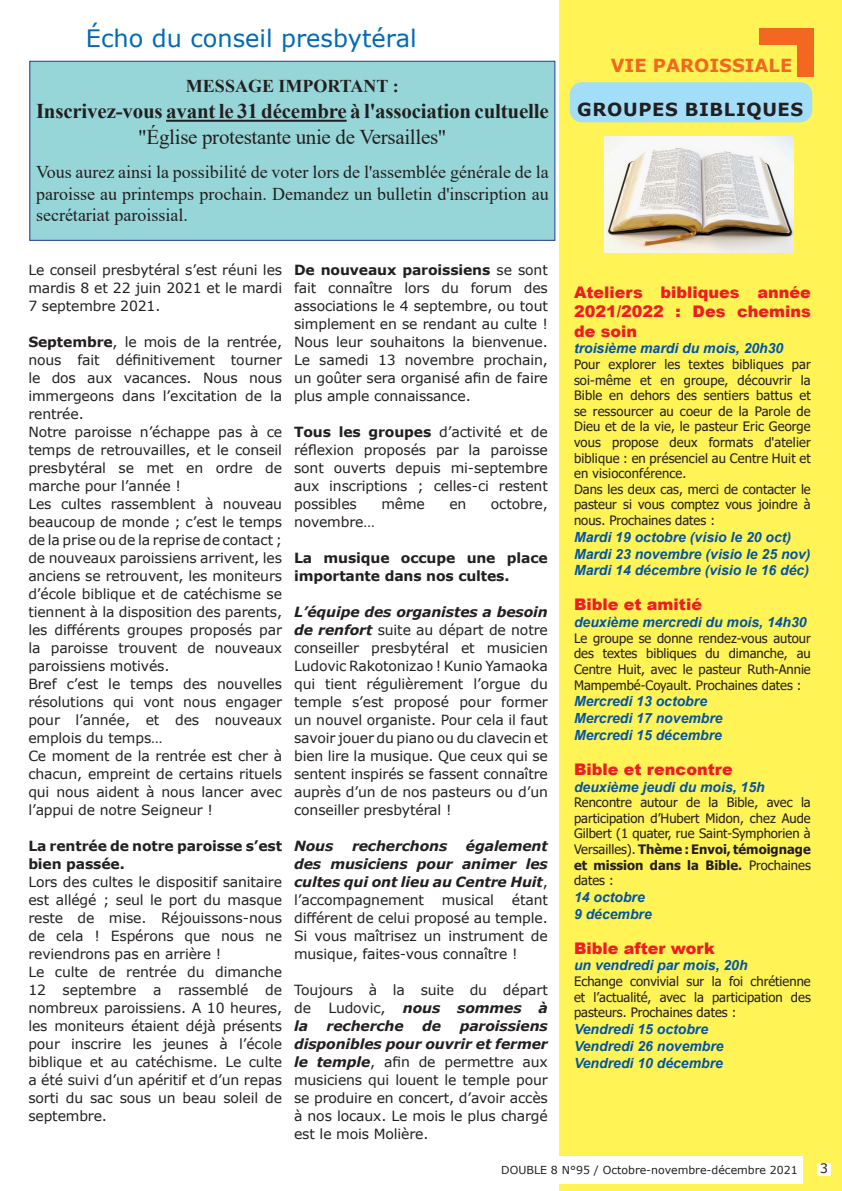
<style>
.page{position:relative;width:842px;height:1191px;background:#fff}
.page>*{position:absolute;margin:0;border:0;box-sizing:border-box;transform-origin:0 0}
.t1{font:24px "Verdana";color:#016ab6}
.t2{font:700 21px "Times New Roman";letter-spacing:-.01em;color:#231f20}
.t3{font:21px "Times New Roman";letter-spacing:-.015em;color:#231f20}
.t4{font:18px/21.6px "Times New Roman";color:#231f20;text-align:justify}
.t5{font:700 18px "Times New Roman";color:#231f20}
.t6{font:700 18px "Verdana";letter-spacing:.035em;color:#231f20}
.t7{font:700 18px "Verdana";color:#f36821}
.t8{font:900 16px/19.2px "Arial";color:#ee1d23;text-align:justify}
.t9{font:14px/18px "Verdana";letter-spacing:-.01em;color:#231f20;text-align:justify}
.t10{font:italic 700 14px "Arial";color:#0154a6}
.t11{font:italic 700 14px/18px "Verdana";letter-spacing:-.01em;color:#231f20;text-align:justify}
.t12{font:700 14px/18px "Verdana";letter-spacing:-.01em;color:#231f20}
.t13{font:13px/15.6px "Tahoma";color:#231f20;text-align:justify}
.t14{font:13px "Verdana";color:#231f20}
.t15{font:11px "Verdana";color:#231f20}
.s1{font-weight:700}
.s2{font-weight:700;font-style:italic}
.s3{font-weight:400;font-style:normal}
</style>
<div class="page">
<div style="left:560px;top:0;width:282px;height:1191px;background:#fff356"></div>
<div style="left:570px;top:82px;width:242px;height:40px;background:#a2def8;border-radius:12px"></div>
<div style="left:817px;top:1163px;width:14px;height:13px;background:#fff"></div>
<svg style="left:759px;top:28px;width:55px;height:49px"></svg>
<div style="left:496px;top:1156px;width:307px;height:27px;background:#fff"></div>
<div style="left:30px;top:61px;width:525px;height:179px;background:#97d6d8"></div>
<hr style="left:166px;top:120px;width:181px;height:2px;background:#231f20">
<div style="left:29px;top:61px;width:526px;height:180px;border:1px solid #253f8e"></div>
<img style="left:604px;top:136px;width:189px;height:116px">
<p class="t1" style="left:86px;top:21px;width:332px">Écho du conseil presbytéral</p>
<p class="t5" style="left:186px;top:73px;width:214px">MESSAGE IMPORTANT :</p>
<p class="t2" style="left:36px;top:96px;width:514px">Inscrivez-vous avant le 31 décembre à l'association cultuelle</p>
<p class="t3" style="left:138px;top:123px;width:310px">"Église protestante unie de Versailles"</p>
<p class="t4" style="left:36px;top:161px;width:514px">Vous aurez ainsi la possibilité de voter lors de l'assemblée générale de la paroisse au printemps prochain. Demandez un bulletin d'inscription au secrétariat paroissial.</p>
<p class="t7" style="left:611px;top:53px;width:183px">VIE PAROISSIALE</p>
<p class="t6" style="left:577px;top:96px;width:228px">GROUPES BIBLIQUES</p>
<p class="t9" style="left:28px;top:261px;width:255px">Le conseil presbytéral s’est réuni les mardis 8 et 22 juin 2021 et le mardi 7 septembre 2021.</p>
<p class="t9" style="left:28px;top:333px;width:255px"><span class="s1">Septembre</span>, le mois de la rentrée, nous fait définitivement tourner le dos aux vacances. Nous nous immergeons dans l’excitation de la rentrée.</p>
<p class="t9" style="left:28px;top:423px;width:255px">Notre paroisse n’échappe pas à ce temps de retrouvailles, et le conseil presbytéral se met en ordre de marche pour l’année !</p>
<p class="t9" style="left:28px;top:495px;width:255px">Les cultes rassemblent à nouveau beaucoup de monde ; c’est le temps de la prise ou de la reprise de contact ; de nouveaux paroissiens arrivent, les anciens se retrouvent, les moniteurs d’école biblique et de catéchisme se tiennent à la disposition des parents, les différents groupes proposés par la paroisse trouvent de nouveaux paroissiens motivés.</p>
<p class="t9" style="left:28px;top:675px;width:255px">Bref c’est le temps des nouvelles résolutions qui vont nous engager pour l’année, et des nouveaux emplois du temps…</p>
<p class="t9" style="left:28px;top:747px;width:255px">Ce moment de la rentrée est cher à chacun, empreint de certains rituels qui nous aident à nous lancer avec l’appui de notre Seigneur !</p>
<p class="t12" style="left:28px;top:837px;width:255px">La rentrée de notre paroisse s’est bien passée.</p>
<p class="t9" style="left:28px;top:873px;width:255px">Lors des cultes le dispositif sanitaire est allégé ; seul le port du masque reste de mise. Réjouissons-nous de cela ! Espérons que nous ne reviendrons pas en arrière !</p>
<p class="t9" style="left:28px;top:963px;width:255px">Le culte de rentrée du dimanche 12 septembre a rassemblé de nombreux paroissiens. A 10 heures, les moniteurs étaient déjà présents pour inscrire les jeunes à l’école biblique et au catéchisme. Le culte a été suivi d’un apéritif et d’un repas sorti du sac sous un beau soleil de septembre.</p>
<p class="t9" style="left:294px;top:261px;width:255px"><span class="s1">De nouveaux paroissiens</span> se sont fait connaître lors du forum des associations le 4 septembre, ou tout simplement en se rendant au culte !<br>Nous leur souhaitons la bienvenue.<br>Le samedi 13 novembre prochain, un goûter sera organisé afin de faire plus ample connaissance.</p>
<p class="t9" style="left:294px;top:423px;width:255px"><span class="s1">Tous les groupes</span> d’activité et de réflexion proposés par la paroisse sont ouverts depuis mi-septembre aux inscriptions ; celles-ci restent possibles</p>
<p class="t9" style="left:381px;top:495px;width:45px">même</p>
<p class="t9" style="left:449px;top:495px;width:19px">en</p>
<p class="t9" style="left:491px;top:495px;width:58px">octobre,</p>
<p class="t9" style="left:294px;top:513px;width:82px">novembre…</p>
<p class="t12" style="left:294px;top:549px;width:255px">La musique occupe une place importante dans nos cultes.</p>
<p class="t9" style="left:294px;top:603px;width:255px"><span class="s2">L’équipe des organistes a besoin de renfort</span> suite au départ de notre conseiller presbytéral et musicien Ludovic Rakotonizao ! Kunio Yamaoka qui tient régulièrement l’orgue du temple s’est proposé pour former un nouvel organiste. Pour cela il faut savoir jouer du piano ou du clavecin et bien lire la musique. Que ceux qui se sentent inspirés se fassent connaître auprès d’un de nos pasteurs ou d’un conseiller presbytéral !</p>
<p class="t11" style="left:294px;top:837px;width:41px">Nous</p>
<p class="t11" style="left:352px;top:837px;width:97px">recherchons</p>
<p class="t11" style="left:294px;top:837px;width:255px;text-indent:172px">également des musiciens pour animer les cultes qui ont lieu au Centre Huit<span class="s3">, l’accompagnement</span></p>
<p class="t9" style="left:294px;top:891px;width:255px;text-indent:218px">étant différent de celui proposé au temple.<br>Si vous maîtrisez un instrument de musique, faites-vous connaître !</p>
<p class="t9" style="left:294px;top:981px;width:255px">Toujours à la suite du départ de Ludovic, <span class="s2">nous sommes à la</span></p>
<p class="t9" style="left:442px;top:891px;width:54px">musical</p>
<p class="t9" style="left:294px;top:1017px;width:255px;text-indent:166px"><span class="s2">paroissiens disponibles pour ouvrir et fermer le temple</span>, afin de permettre aux musiciens qui louent le temple pour se produire en concert, d’avoir accès à nos locaux. Le mois le plus chargé est le mois Molière.</p>
<p class="t11" style="left:327px;top:1017px;width:79px">recherche</p>
<p class="t11" style="left:422px;top:1017px;width:20px">de</p>
<p class="t8" style="left:574px;top:282px;width:238px">Ateliers bibliques année 2021/2022 : Des chemins de soin</p>
<p class="t10" style="left:574px;top:339px;width:211px">troisième mardi du mois, 20h30</p>
<p class="t13" style="left:574px;top:357px;width:238px">Pour explorer les textes bibliques par soi-même et en groupe, découvrir la Bible en dehors des sentiers battus et se ressourcer au coeur de la Parole de Dieu et de la vie, le pasteur Eric George vous propose deux formats d'atelier biblique : en présenciel au Centre Huit et en visioconférence.</p>
<p class="t13" style="left:574px;top:482px;width:238px">Dans les deux cas, merci de contacter le pasteur si vous comptez vous joindre à nous. Prochaines dates :</p>
<p class="t10" style="left:574px;top:527px;width:219px">Mardi 19 octobre (visio le 20 oct)</p>
<p class="t10" style="left:574px;top:544px;width:238px">Mardi 23 novembre (visio le 25 nov)</p>
<p class="t10" style="left:574px;top:561px;width:236px">Mardi 14 décembre (visio le 16 déc)</p>
<p class="t8" style="left:574px;top:594px;width:129px">Bible et amitié</p>
<p class="t10" style="left:574px;top:613px;width:234px">deuxième mercredi du mois, 14h30</p>
<p class="t13" style="left:574px;top:631px;width:238px">Le groupe se donne rendez-vous autour des textes bibliques du dimanche, au Centre Huit, avec le pasteur Ruth-Annie Mampembé-Coyault. Prochaines dates :</p>
<p class="t10" style="left:574px;top:692px;width:135px">Mercredi 13 octobre</p>
<p class="t10" style="left:574px;top:709px;width:150px">Mercredi 17 novembre</p>
<p class="t10" style="left:574px;top:725px;width:149px">Mercredi 15 décembre</p>
<p class="t8" style="left:574px;top:759px;width:160px">Bible et rencontre</p>
<p class="t10" style="left:574px;top:777px;width:192px">deuxième jeudi du mois, 15h</p>
<p class="t13" style="left:574px;top:795px;width:238px">Rencontre autour de la Bible, avec la participation d’Hubert Midon, chez Aude Gilbert (1 quater, rue Saint-Symphorien à Versailles). <span class="s1">Thème : Envoi, témoignage et mission dans la Bible.</span> Prochaines dates :</p>
<p class="t10" style="left:574px;top:887px;width:72px">14 octobre</p>
<p class="t10" style="left:574px;top:904px;width:79px">9 décembre</p>
<p class="t8" style="left:574px;top:937px;width:142px">Bible after work</p>
<p class="t10" style="left:574px;top:956px;width:175px">un vendredi par mois, 20h</p>
<p class="t13" style="left:574px;top:974px;width:238px">Echange convivial sur la foi chrétienne et l’actualité, avec la participation des pasteurs. Prochaines dates :</p>
<p class="t10" style="left:574px;top:1019px;width:136px">Vendredi 15 octobre</p>
<p class="t10" style="left:574px;top:1036px;width:151px">Vendredi 26 novembre</p>
<p class="t10" style="left:574px;top:1053px;width:150px">Vendredi 10 décembre</p>
<p class="t15" style="left:501px;top:1160px;width:298px">DOUBLE 8 N°95 / Octobre-novembre-décembre 2021</p>
<p class="t15" style="left:501px;top:1162px;width:298px">DOUBLE 8 N°95 / Octobre-novembre-décembre 2021</p>
<p class="t14" style="left:820px;top:1159px;width:10px">3</p>
</div>
